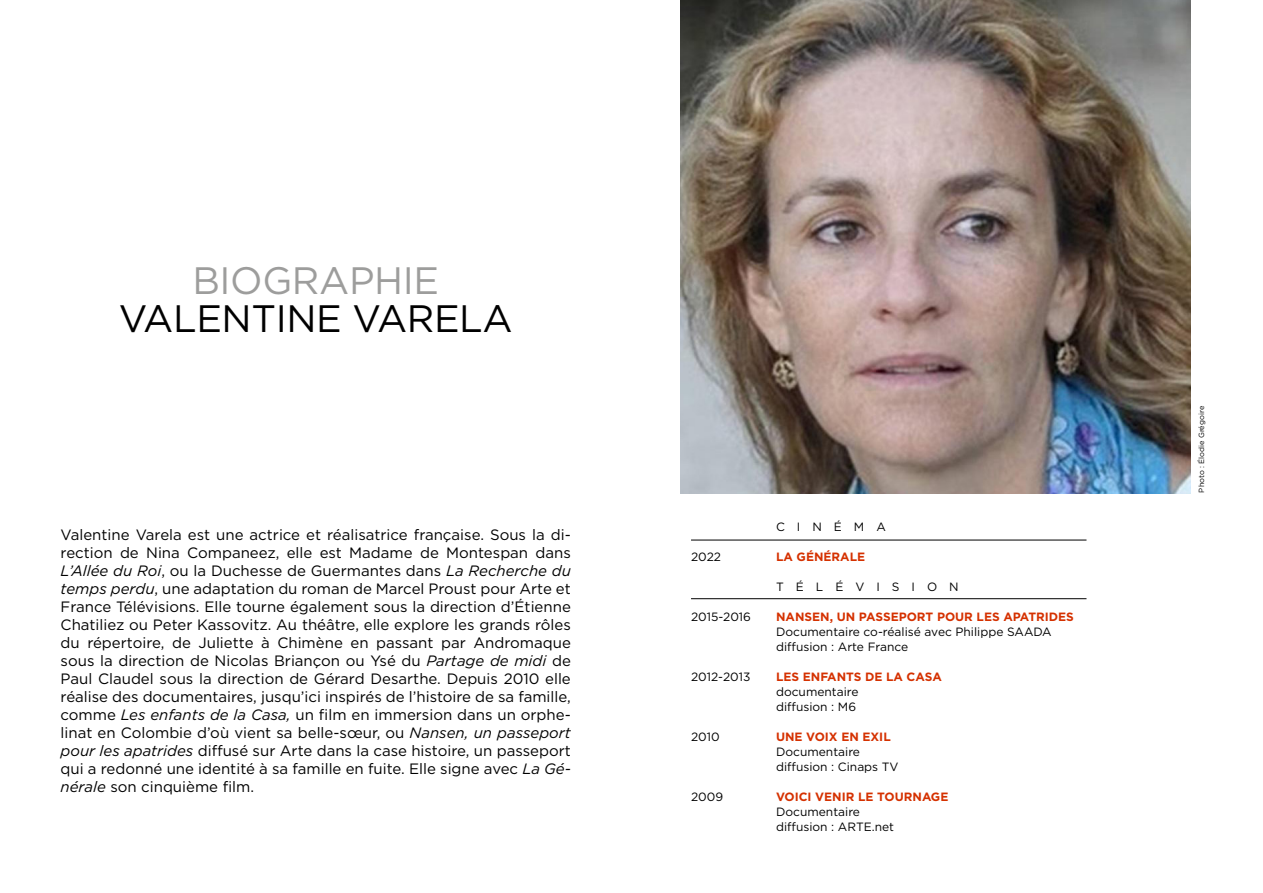
<style>
.page{position:relative;width:1263px;height:893px;background:#fff}
.page>*{position:absolute;margin:0;border:0;box-sizing:border-box;transform-origin:0 0}
.t1{font:38.25px "Gotham";letter-spacing:-.01em;color:#000}
.t2{font:38.25px "Gotham";letter-spacing:-.01em;color:#9d9d9c}
.t3{font:15px/18px "Gotham";color:#000;text-align:justify}
.t4{font:12px/15px "Gotham";color:#000}
.t5{font:700 12px "Gotham";color:#d53100}
.t6{font:12px "Gotham";letter-spacing:1em;color:#000}
.t7{font:7.5px "Gotham";color:#000}
.s1{font-style:italic}
</style>
<div class="page">
<hr style="left:691px;top:540px;width:395px;height:1px;background:#000">
<hr style="left:691px;top:598px;width:395px;height:1px;background:#000">
<img style="left:680px;top:0;width:511px;height:493px">
<h1 class="t2" style="left:192px;top:256px;width:248px">BIOGRAPHIE</h1>
<h1 class="t1" style="left:119px;top:294px;width:395px">VALENTINE VARELA</h1>
<p class="t3" style="left:61px;top:526px;width:512px">Valentine Varela est une actrice et réalisatrice française. Sous la di&shy;rection de Nina Companeez, elle est Madame de Montespan dans <span class="s1">L’Allée du Roi</span>, ou la Duchesse de Guermantes dans <span class="s1">La Recherche du temps perdu</span>, une adaptation du roman de Marcel Proust pour Arte et France Télévisions. Elle tourne également sous la direction d’Étienne Chatiliez ou Peter Kassovitz. Au théâtre, elle explore les grands rôles du répertoire, de Juliette à Chimène en passant par Andromaque sous la direction de Nicolas Briançon ou Ysé du <span class="s1">Partage de midi</span> de Paul Claudel sous la direction de Gérard Desarthe. Depuis 2010 elle réalise des documentaires, jusqu’ici inspirés de l’histoire de sa famille, comme <span class="s1">Les enfants de la Casa,</span> un film en immersion dans un orphe&shy;linat en Colombie d’où vient sa belle-sœur, ou <span class="s1">Nansen, un passeport pour les apatrides</span> diffusé sur Arte dans la case histoire, un passeport qui a redonné une identité à sa famille en fuite. Elle signe avec <span class="s1">La Gé&shy;nérale</span> son cinquième film.</p>
<p class="t4" style="left:776px;top:518px;width:111px">CINÉMA</p>
<p class="t4" style="left:691px;top:548px;width:32px">2022</p>
<p class="t5" style="left:776px;top:548px;width:91px">LA GÉNÉRALE</p>
<p class="t6" style="left:776px;top:579px;width:184px">TÉLÉVISION</p>
<p class="t4" style="left:691px;top:608px;width:62px">2015-2016</p>
<p class="t5" style="left:776px;top:608px;width:299px">NANSEN, UN PASSEPORT POUR LES APATRIDES</p>
<p class="t4" style="left:776px;top:623px;width:277px">Documentaire co-réalisé avec Philippe SAADA diffusion : Arte France</p>
<p class="t4" style="left:691px;top:668px;width:61px">2012-2013</p>
<p class="t5" style="left:776px;top:668px;width:167px">LES ENFANTS DE LA CASA</p>
<p class="t4" style="left:776px;top:683px;width:84px">documentaire diffusion : M6</p>
<p class="t4" style="left:691px;top:728px;width:30px">2010</p>
<p class="t5" style="left:776px;top:728px;width:116px">UNE VOIX EN EXIL</p>
<p class="t4" style="left:776px;top:743px;width:124px">Documentaire diffusion : Cinaps TV</p>
<p class="t4" style="left:691px;top:788px;width:34px">2009</p>
<p class="t5" style="left:776px;top:788px;width:174px">VOICI VENIR LE TOURNAGE</p>
<p class="t4" style="left:776px;top:803px;width:120px">Documentaire diffusion : ARTE.net</p>
<p class="t7" style="left:1197px;top:492px;width:88px;rotate:-90deg">Photo : Élodie Grégoire</p>
</div>
